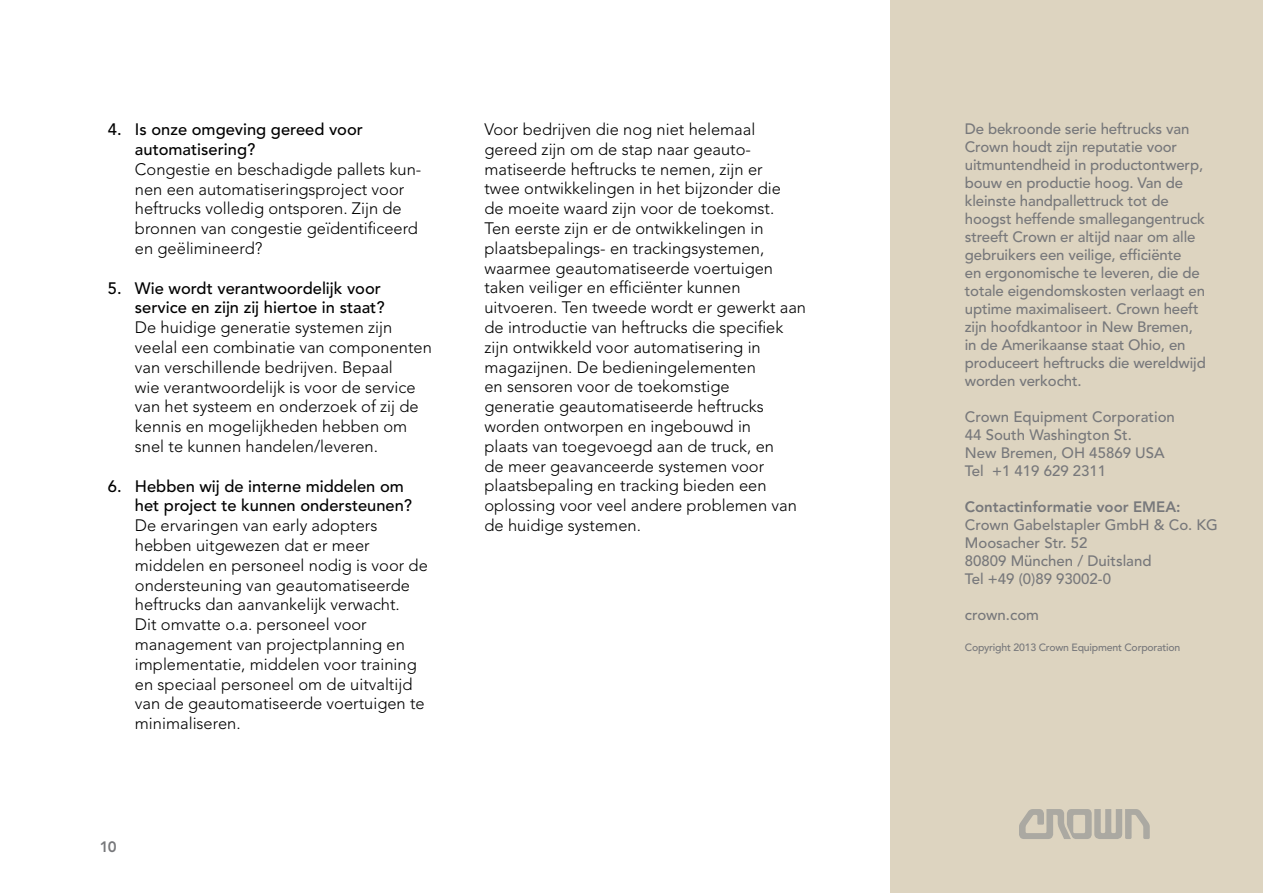
<style>
.page{position:relative;width:1263px;height:893px;background:#fff}
.page>*{position:absolute;margin:0;border:0;box-sizing:border-box;transform-origin:0 0}
.t1{font:300 16.5px/19.8px "Avenir";color:#000}
.t2{font:500 16.5px/19.8px "Avenir";color:#000}
.t3{font:500 15px/18px "Avenir";letter-spacing:-.01em;color:#77787b}
.t4{font:800 15px "Avenir";color:#77787b}
.t5{font:500 10.5px "Avenir";letter-spacing:-.02em;color:#77787b}
</style>
<div class="page">
<div style="left:891px;top:0;width:372px;height:893px;background:#ddd4c0"></div>
<svg style="left:1019px;top:809px;width:131px;height:30px"></svg>
<p class="t2" style="left:135px;top:120px;width:230px;text-indent:-27px">4. Is onze omgeving gereed voor automatisering?</p>
<p class="t1" style="left:135px;top:159px;width:288px">Congestie en beschadigde pallets kun&shy;nen een automatiseringsproject voor heftrucks volledig ontsporen. Zijn de bronnen van congestie geïdentificeerd en geëlimineerd?</p>
<p class="t2" style="left:108px;top:278px;width:278px;text-align:right">5. Wie wordt verantwoordelijk voor service en zijn zij hiertoe in staat?</p>
<p class="t1" style="left:135px;top:317px;width:298px">De huidige generatie systemen zijn veelal een combinatie van componenten van verschillende bedrijven. Bepaal<br>wie verantwoordelijk is voor de service van het systeem en onderzoek of zij de kennis en mogelijkheden hebben om snel te kunnen handelen/leveren.</p>
<p class="t2" style="left:135px;top:476px;width:279px;text-indent:-27px">6. Hebben wij de interne middelen om het project te kunnen ondersteunen?</p>
<p class="t1" style="left:135px;top:515px;width:294px">De ervaringen van early adopters hebben uitgewezen dat er meer middelen en personeel nodig is voor de ondersteuning van geautomatiseerde heftrucks dan aanvankelijk verwacht.<br>Dit omvatte o.a. personeel voor management van projectplanning en implementatie, middelen voor training en speciaal personeel om de uitvaltijd van de geautomatiseerde voertuigen te minimaliseren.</p>
<p class="t4" style="left:100px;top:837px;width:18px">10</p>
<p class="t1" style="left:484px;top:119px;width:323px">Voor bedrijven die nog niet helemaal gereed zijn om de stap naar geauto&shy;matiseerde heftrucks te nemen, zijn er<br>twee ontwikkelingen in het bijzonder die<br>de moeite waard zijn voor de toekomst.<br>Ten eerste zijn er de ontwikkelingen in plaatsbepalings- en trackingsystemen, waarmee geautomatiseerde voertuigen taken veiliger en efficiënter kunnen uitvoeren. Ten tweede wordt er gewerkt aan de introductie van heftrucks die specifiek zijn ontwikkeld voor automatisering in magazijnen. De bedieningelementen<br>en sensoren voor de toekomstige<br>generatie geautomatiseerde heftrucks worden ontworpen en ingebouwd in<br>plaats van toegevoegd aan de truck, en<br>de meer geavanceerde systemen voor plaatsbepaling en tracking bieden een oplossing voor veel andere problemen van de huidige systemen.</p>
<p class="t3" style="left:965px;top:120px;width:243px">De bekroonde serie heftrucks van Crown houdt zijn reputatie voor uitmuntendheid in productontwerp, bouw en productie hoog. Van de kleinste handpallettruck tot de hoogst heffende smallegangentruck streeft Crown er altijd naar om alle gebruikers een veilige, efficiënte<br>en ergonomische te leveren, die de totale eigendomskosten verlaagt en uptime maximaliseert. Crown heeft zijn hoofdkantoor in New Bremen, in de Amerikaanse staat Ohio, en produceert heftrucks die wereldwijd worden verkocht.</p>
<p class="t3" style="left:965px;top:408px;width:212px">Crown Equipment Corporation<br>44 South Washington St.<br>New Bremen, OH 45869 USA<br>Tel +1 419 629 2311</p>
<p class="t4" style="left:965px;top:498px;width:217px">Contactinformatie voor EMEA:</p>
<p class="t3" style="left:965px;top:516px;width:255px">Crown Gabelstapler GmbH &amp; Co. KG<br>Moosacher Str. 52<br>80809 München / Duitsland<br>Tel +49 (0)89 93002-0</p>
<p class="t3" style="left:965px;top:606px;width:76px">crown.com</p>
<p class="t5" style="left:965px;top:641px;width:217px">Copyright 2013 Crown Equipment Corporation</p>
</div>
